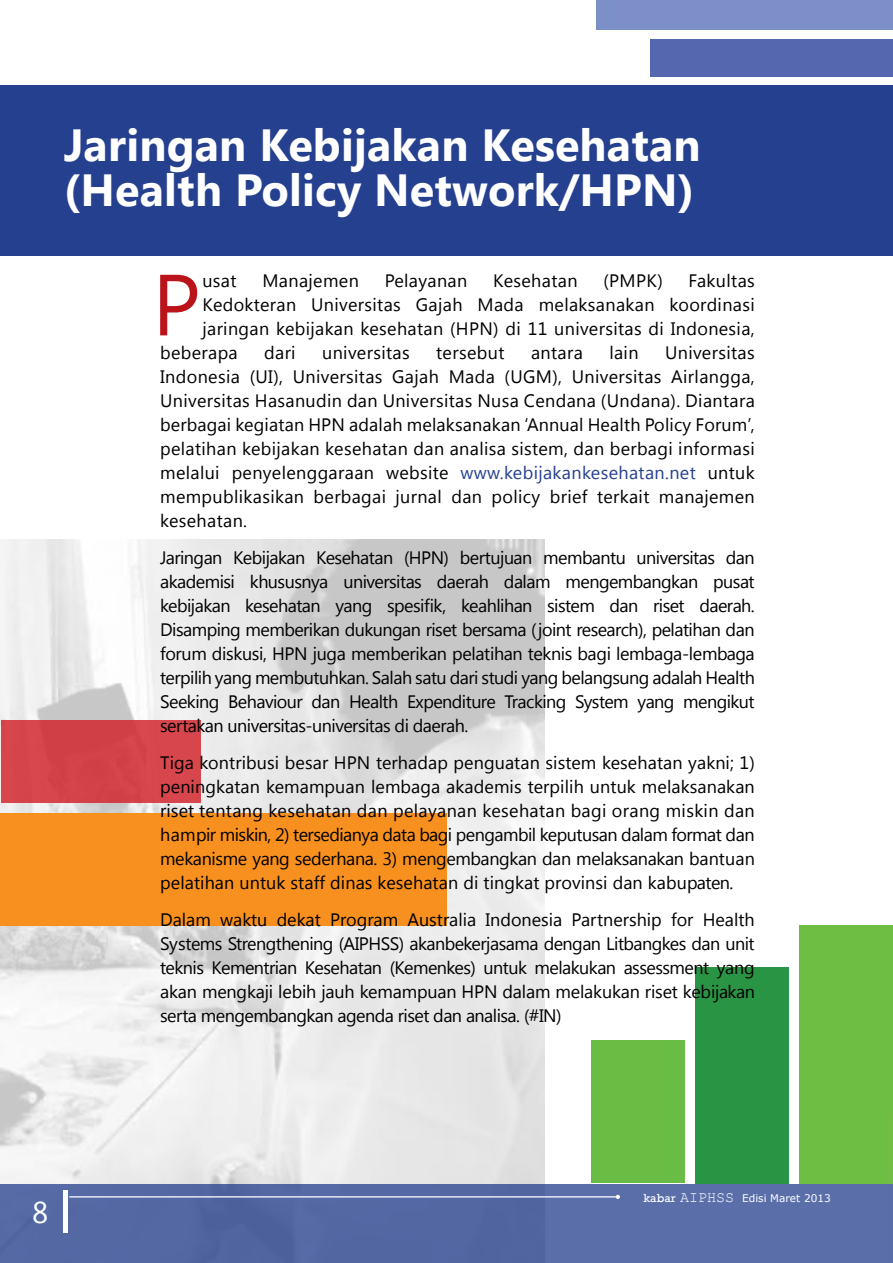
<style>
.page{position:relative;width:893px;height:1263px;background:#fff}
.page>*{position:absolute;margin:0;border:0;box-sizing:border-box;transform-origin:0 0}
.t1{font:86.55px "Segoe UI";color:#ba141a}
.t2{font:700 45px/45px "Segoe UI";letter-spacing:.005em;color:#fff}
.t3{font:30px "Segoe UI";color:#fff}
.t4{font:18px/24px "Segoe UI";letter-spacing:.02em;color:#000;text-align:justify}
.t5{font:10.5px "Verdana";color:#fff}
.s1{color:#25408f}
.s2{font-family:"Rockwell";font-size:12px}
.s3{font-family:"Rod";font-size:15px}
</style>
<div class="page">
<img style="left:0;top:539px;width:544px;height:645px">
<div style="left:0;top:813px;width:446px;height:112px;background:#f7901e"></div>
<div style="left:651px;top:39px;width:242px;height:38px;background:#5467af"></div>
<div style="left:1px;top:720px;width:200px;height:83px;background:#d5444a"></div>
<div style="left:597px;top:0;width:296px;height:30px;background:#7c8fc6"></div>
<div style="left:799px;top:925px;width:94px;height:259px;background:#6fbe44"></div>
<div style="left:695px;top:967px;width:94px;height:217px;background:#2a9445"></div>
<div style="left:591px;top:1040px;width:94px;height:143px;background:#69bd45"></div>
<div style="left:0;top:1184px;width:893px;height:79px;background:#5469a4"></div>
<div style="left:0;top:85px;width:893px;height:170px;background:#25408f"></div>
<hr style="left:64px;top:1191px;width:4px;height:42px;background:#fff">
<svg style="left:69px;top:1195px;width:551px;height:4px"></svg>
<h2 class="t2" style="left:64px;top:120px;width:638px">Jaringan Kebijakan Kesehatan (Health Policy Network/HPN)</h2>
<h1 class="t1" style="left:152px;top:245px;width:50px">P</h1>
<p class="t4" style="left:202px;top:268px;width:36px">usat</p>
<p class="t4" style="left:262px;top:268px;width:98px">Manajemen</p>
<p class="t4" style="left:385px;top:268px;width:84px">Pelayanan</p>
<p class="t4" style="left:493px;top:268px;width:86px">Kesehatan</p>
<p class="t4" style="left:603px;top:268px;width:61px">(PMPK)</p>
<p class="t4" style="left:689px;top:268px;width:68px">Fakultas</p>
<p class="t4" style="left:202px;top:292px;width:554px">Kedokteran Universitas Gajah Mada melaksanakan koordinasi</p>
<p class="t4" style="left:202px;top:316px;width:554px">jaringan kebijakan kesehatan (HPN) di 11 universitas di Indonesia,</p>
<p class="t4" style="left:160px;top:340px;width:79px">beberapa</p>
<p class="t4" style="left:264px;top:340px;width:33px">dari</p>
<p class="t4" style="left:322px;top:340px;width:89px">universitas</p>
<p class="t4" style="left:436px;top:340px;width:70px">tersebut</p>
<p class="t4" style="left:531px;top:340px;width:53px">antara</p>
<p class="t4" style="left:609px;top:340px;width:31px">lain</p>
<p class="t4" style="left:160px;top:340px;width:596px;text-indent:505px">Universitas Indonesia (UI), Universitas Gajah Mada (UGM), Universitas Airlangga, Universitas Hasanudin dan Universitas Nusa Cendana (Undana). Diantara berbagai kegiatan HPN adalah melaksanakan ‘Annual Health Policy Forum’, pelatihan kebijakan kesehatan dan analisa sistem, dan berbagi informasi melalui penyelenggaraan website <span class="s1">www.kebijakankesehatan.net</span> untuk mempublikasikan berbagai jurnal dan policy brief terkait manajemen kesehatan.</p>
<p class="t4" style="left:160px;top:545px;width:596px">Jaringan Kebijakan Kesehatan (HPN) bertujuan membantu universitas dan akademisi khususnya universitas daerah dalam mengembangkan pusat kebijakan kesehatan yang spesifik, keahlihan sistem dan riset daerah.<br>Disamping memberikan dukungan riset bersama (joint research), pelatihan dan forum diskusi, HPN juga memberikan pelatihan teknis bagi lembaga-lembaga terpilih yang membutuhkan. Salah satu dari studi yang belangsung adalah Health Seeking Behaviour dan Health Expenditure Tracking System yang mengikut sertakan universitas-universitas di daerah.</p>
<p class="t4" style="left:160px;top:750px;width:596px">Tiga kontribusi besar HPN terhadap penguatan sistem kesehatan yakni; 1) peningkatan kemampuan lembaga akademis terpilih untuk melaksanakan riset tentang kesehatan dan pelayanan kesehatan bagi orang miskin dan hampir miskin, 2) tersedianya data bagi pengambil keputusan dalam format dan mekanisme yang sederhana. 3) mengembangkan dan melaksanakan bantuan pelatihan untuk staff dinas kesehatan di tingkat provinsi dan kabupaten.</p>
<p class="t4" style="left:160px;top:906px;width:596px">Dalam waktu dekat Program Australia Indonesia Partnership for Health Systems Strengthening (AIPHSS) akanbekerjasama dengan Litbangkes dan unit teknis Kementrian Kesehatan (Kemenkes) untuk melakukan assessment yang akan mengkaji lebih jauh kemampuan HPN dalam melakukan riset kebijakan serta mengembangkan agenda riset dan analisa. (#IN)</p>
<h3 class="t3" style="left:32px;top:1191px;width:18px">8</h3>
<p class="t5" style="left:643px;top:1191px;width:189px"><span class="s2">kabar</span> <span class="s3">AIPHSS</span> Edisi Maret 2013</p>
</div>
